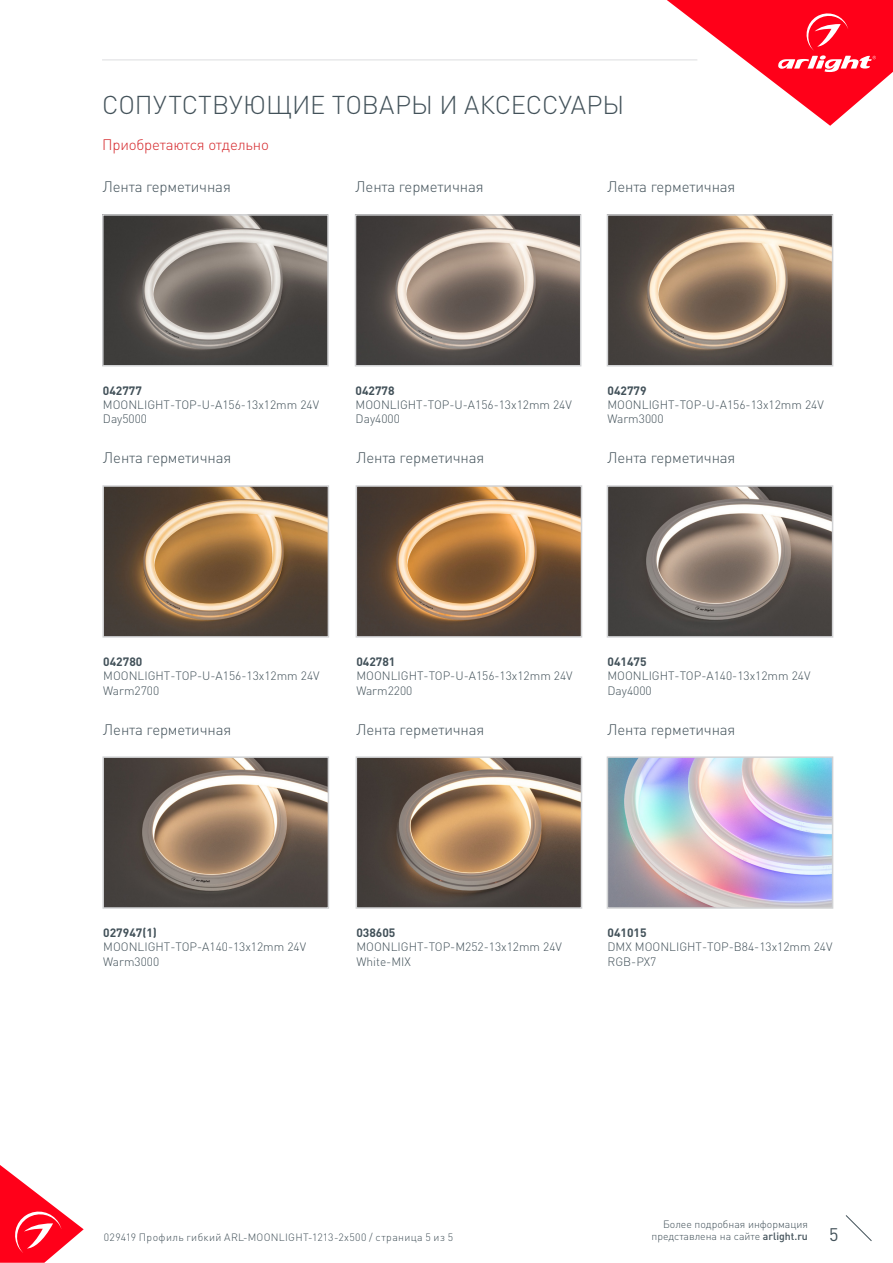
<style>
.page{position:relative;width:893px;height:1263px;background:#fff}
.page>*{position:absolute;margin:0;border:0;box-sizing:border-box;transform-origin:0 0}
.t1{font:300 25.5px "DIN Pro";color:#425159}
.t2{font:18px "DIN Pro";color:#425159}
.t3{font:300 15px "DIN Pro";letter-spacing:-.01em;color:#425159}
.t4{font:300 15px "DIN Pro";letter-spacing:-.01em;color:#d5262a}
.t5{font:300 12px/14.4px "DIN Pro";color:#425159}
.t6{font:700 12px "DIN Pro";color:#425159}
.t7{font:300 10.5px "DIN Pro";letter-spacing:.035em;color:#425159}
.t8{font:300 10.5px "DIN Pro";color:#425159}
.s1{font-weight:500}
</style>
<div class="page">
<svg style="left:0;top:1165px;width:84px;height:98px"></svg>
<svg style="left:845px;top:1215px;width:27px;height:26px"></svg>
<svg style="left:667px;top:0;width:226px;height:126px"></svg>
<hr style="left:102px;top:60px;width:595px;height:1px;background:#dcdddf">
<img style="left:105px;top:217px;width:221px;height:146px">
<div style="left:102px;top:214px;width:227px;height:152px;border:2px solid #d1d2d4"></div>
<img style="left:358px;top:217px;width:220px;height:146px">
<div style="left:355px;top:214px;width:226px;height:152px;border:2px solid #d1d2d4"></div>
<img style="left:610px;top:217px;width:220px;height:146px">
<div style="left:607px;top:214px;width:226px;height:152px;border:2px solid #d1d2d4"></div>
<img style="left:105px;top:488px;width:221px;height:147px">
<div style="left:102px;top:485px;width:227px;height:153px;border:2px solid #d1d2d4"></div>
<img style="left:105px;top:759px;width:221px;height:147px">
<div style="left:102px;top:756px;width:227px;height:153px;border:2px solid #d1d2d4"></div>
<img style="left:359px;top:488px;width:220px;height:147px">
<div style="left:356px;top:485px;width:226px;height:153px;border:2px solid #d1d2d4"></div>
<img style="left:359px;top:759px;width:220px;height:147px">
<div style="left:356px;top:756px;width:226px;height:153px;border:2px solid #d1d2d4"></div>
<img style="left:610px;top:488px;width:220px;height:147px">
<div style="left:607px;top:485px;width:226px;height:153px;border:2px solid #d1d2d4"></div>
<img style="left:610px;top:759px;width:220px;height:147px">
<div style="left:607px;top:756px;width:226px;height:153px;border:2px solid #d1d2d4"></div>
<p class="t1" style="left:102px;top:87px;width:524px">СОПУТСТВУЮЩИЕ ТОВАРЫ И АКСЕССУАРЫ</p>
<p class="t4" style="left:102px;top:134px;width:168px">Приобретаются отдельно</p>
<p class="t3" style="left:103px;top:177px;width:130px">Лента герметичная</p>
<p class="t3" style="left:356px;top:177px;width:130px">Лента герметичная</p>
<p class="t3" style="left:607px;top:177px;width:130px">Лента герметичная</p>
<p class="t6" style="left:103px;top:382px;width:41px">042777</p>
<p class="t5" style="left:103px;top:397px;width:218px">MOONLIGHT-TOP-U-A156-13x12mm 24V<br>Day5000</p>
<p class="t3" style="left:103px;top:448px;width:130px">Лента герметичная</p>
<p class="t6" style="left:356px;top:382px;width:41px">042778</p>
<p class="t5" style="left:356px;top:397px;width:218px">MOONLIGHT-TOP-U-A156-13x12mm 24V<br>Day4000</p>
<p class="t3" style="left:356px;top:448px;width:130px">Лента герметичная</p>
<p class="t6" style="left:607px;top:382px;width:41px">042779</p>
<p class="t5" style="left:607px;top:397px;width:218px">MOONLIGHT-TOP-U-A156-13x12mm 24V<br>Warm3000</p>
<p class="t3" style="left:607px;top:448px;width:130px">Лента герметичная</p>
<p class="t6" style="left:103px;top:653px;width:41px">042780</p>
<p class="t5" style="left:103px;top:668px;width:218px">MOONLIGHT-TOP-U-A156-13x12mm 24V<br>Warm2700</p>
<p class="t3" style="left:103px;top:719px;width:130px">Лента герметичная</p>
<p class="t6" style="left:356px;top:653px;width:41px">042781</p>
<p class="t5" style="left:356px;top:668px;width:218px">MOONLIGHT-TOP-U-A156-13x12mm 24V<br>Warm2200</p>
<p class="t3" style="left:356px;top:719px;width:130px">Лента герметичная</p>
<p class="t6" style="left:607px;top:653px;width:41px">041475</p>
<p class="t5" style="left:607px;top:668px;width:204px">MOONLIGHT-TOP-A140-13x12mm 24V<br>Day4000</p>
<p class="t3" style="left:607px;top:719px;width:130px">Лента герметичная</p>
<p class="t6" style="left:103px;top:924px;width:55px">027947(1)</p>
<p class="t5" style="left:103px;top:939px;width:204px">MOONLIGHT-TOP-A140-13x12mm 24V<br>Warm3000</p>
<p class="t6" style="left:356px;top:924px;width:41px">038605</p>
<p class="t5" style="left:356px;top:939px;width:207px">MOONLIGHT-TOP-M252-13x12mm 24V<br>White-MIX</p>
<p class="t6" style="left:607px;top:924px;width:41px">041015</p>
<p class="t5" style="left:607px;top:939px;width:226px">DMX MOONLIGHT-TOP-B84-13x12mm 24V<br>RGB-PX7</p>
<p class="t8" style="left:663px;top:1216px;width:146px">Более подробная информация</p>
<p class="t8" style="left:651px;top:1229px;width:158px">представлена на сайте <span class="s1">arlight.ru</span></p>
<p class="t7" style="left:104px;top:1230px;width:351px">029419 Профиль гибкий ARL-MOONLIGHT-1213-2x500 / страница 5 из 5</p>
<h2 class="t2" style="left:829px;top:1222px;width:11px">5</h2>
</div>
